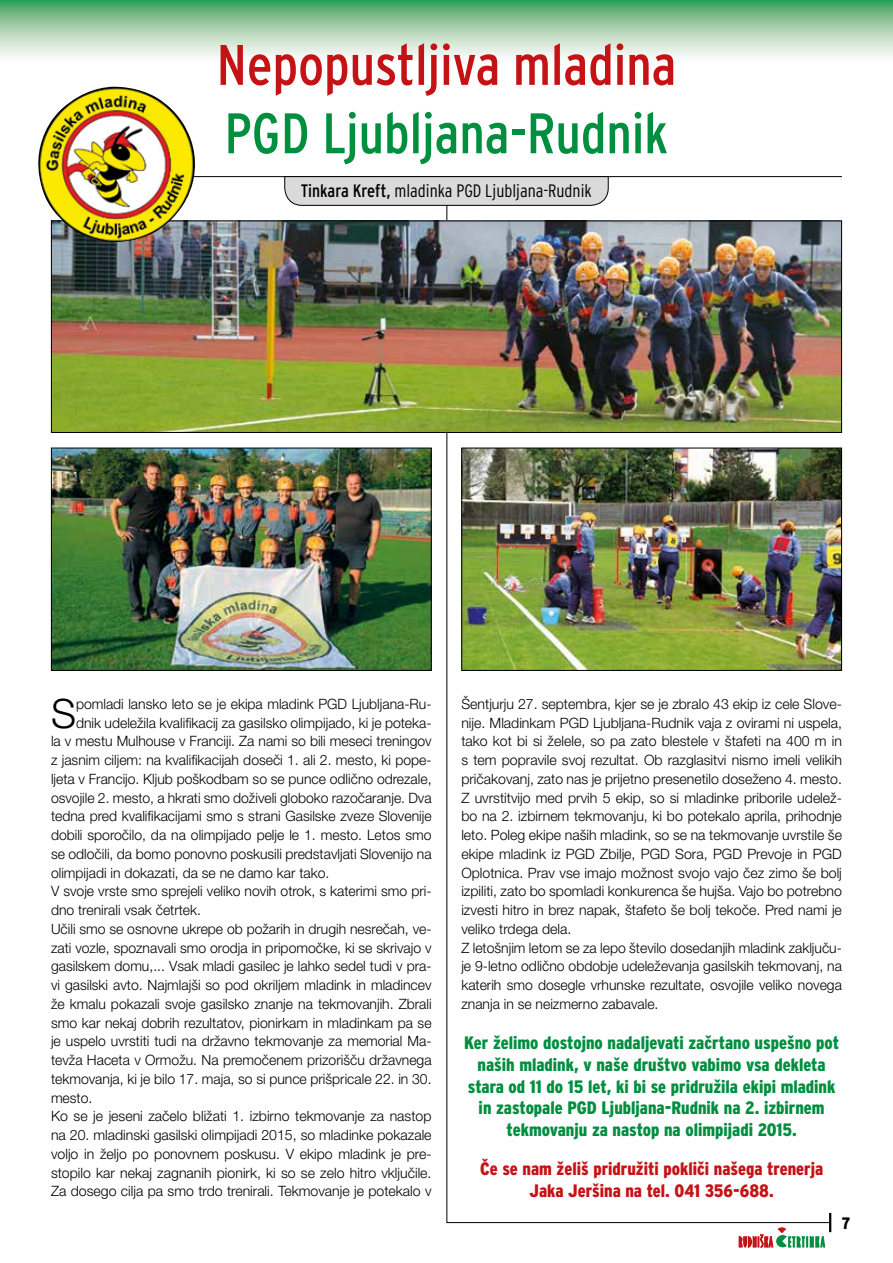
<style>
.page{position:relative;width:893px;height:1263px;background:#fff}
.page>*{position:absolute;margin:0;border:0;box-sizing:border-box;transform-origin:0 0}
.t1{font:57px "Interstate Cond";color:#c51315}
.t2{font:57px "Interstate Cond";color:#008e3f}
.t3{font:300 40.5px "Helvetica Neue LT Pro";color:#000}
.t4{font:900 18px/21.6px "Interstate Cond";color:#008e3f;text-align:center}
.t5{font:900 18px/21.6px "Interstate Cond";color:#c51315;text-align:center}
.t6{font:300 18px "Interstate Cond";color:#000}
.t7{font:900 16.5px "Interstate Cond";color:#000}
.t8{font:300 14.25px/18.8px "Helvetica Neue LT Pro";color:#000}
.s1{font-weight:400}
</style>
<div class="page">
<svg style="left:0;top:0;width:893px;height:57px;background:#a1ceac"></svg>
<svg style="left:739px;top:1213px;width:92px;height:35px"></svg>
<svg style="left:446px;top:206px;width:384px;height:1017px"></svg>
<hr style="left:51px;top:176px;width:791px;height:1px;background:#000">
<svg style="left:284px;top:176px;width:325px;height:30px;background:#cacaca"></svg>
<img style="left:53px;top:223px;width:787px;height:208px">
<div style="left:51px;top:221px;width:791px;height:212px;border:1px solid #000"></div>
<img style="left:53px;top:450px;width:377px;height:219px">
<div style="left:51px;top:448px;width:381px;height:223px;border:1px solid #000"></div>
<img style="left:463px;top:450px;width:377px;height:219px">
<div style="left:461px;top:448px;width:381px;height:223px;border:1px solid #000"></div>
<img style="left:38px;top:87px;width:159px;height:155px">
<h1 class="t1" style="left:217px;top:33px;width:461px">Nepopustljiva mladina</h1>
<h1 class="t2" style="left:224px;top:101px;width:446px">PGD Ljubljana-Rudnik</h1>
<p class="t6" style="left:301px;top:180px;width:293px"><span class="s1">Tinkara Kreft,</span> mladinka PGD Ljubljana-Rudnik</p>
<h2 class="t3" style="left:51px;top:688px;width:27px">S</h2>
<p class="t8" style="left:76px;top:694px;width:357px">pomladi lansko leto se je ekipa mladink PGD Ljubljana-Ru-</p>
<p class="t8" style="left:76px;top:713px;width:357px">dnik udeležila kvalifikacij za gasilsko olimpijado, ki je poteka-</p>
<p class="t8" style="left:51px;top:732px;width:382px">la v mestu Mulhouse v Franciji. Za nami so bili meseci treningov</p>
<p class="t8" style="left:51px;top:750px;width:382px">z jasnim ciljem: na kvalifikacijah doseči 1. ali 2. mesto, ki pope-</p>
<p class="t8" style="left:51px;top:769px;width:382px">ljeta v Francijo. Kljub poškodbam so se punce odlično odrezale,</p>
<p class="t8" style="left:51px;top:788px;width:382px">osvojile 2. mesto, a hkrati smo doživeli globoko razočaranje. Dva</p>
<p class="t8" style="left:51px;top:807px;width:382px">tedna pred kvalifikacijami smo s strani Gasilske zveze Slovenije</p>
<p class="t8" style="left:51px;top:825px;width:382px">dobili sporočilo, da na olimpijado pelje le 1. mesto. Letos smo</p>
<p class="t8" style="left:51px;top:844px;width:382px">se odločili, da bomo ponovno poskusili predstavljati Slovenijo na</p>
<p class="t8" style="left:51px;top:863px;width:280px">olimpijadi in dokazati, da se ne damo kar tako.</p>
<p class="t8" style="left:51px;top:882px;width:382px">V svoje vrste smo sprejeli veliko novih otrok, s katerimi smo pri-</p>
<p class="t8" style="left:51px;top:900px;width:152px">dno trenirali vsak četrtek.</p>
<p class="t8" style="left:51px;top:919px;width:382px">Učili smo se osnovne ukrepe ob požarih in drugih nesrečah, ve-</p>
<p class="t8" style="left:51px;top:938px;width:382px">zati vozle, spoznavali smo orodja in pripomočke, ki se skrivajo v</p>
<p class="t8" style="left:51px;top:957px;width:382px">gasilskem domu,... Vsak mladi gasilec je lahko sedel tudi v pra-</p>
<p class="t8" style="left:51px;top:975px;width:382px">vi gasilski avto. Najmlajši so pod okriljem mladink in mladincev</p>
<p class="t8" style="left:51px;top:994px;width:382px">že kmalu pokazali svoje gasilsko znanje na tekmovanjih. Zbrali</p>
<p class="t8" style="left:51px;top:1013px;width:382px">smo kar nekaj dobrih rezultatov, pionirkam in mladinkam pa se</p>
<p class="t8" style="left:51px;top:1032px;width:382px">je uspelo uvrstiti tudi na državno tekmovanje za memorial Ma-</p>
<p class="t8" style="left:51px;top:1050px;width:382px">tevža Haceta v Ormožu. Na premočenem prizorišču državnega</p>
<p class="t8" style="left:51px;top:1069px;width:382px">tekmovanja, ki je bilo 17. maja, so si punce prišpricale 22. in 30.</p>
<p class="t8" style="left:51px;top:1088px;width:43px">mesto.</p>
<p class="t8" style="left:51px;top:1107px;width:382px">Ko se je jeseni začelo bližati 1. izbirno tekmovanje za nastop</p>
<p class="t8" style="left:51px;top:1125px;width:382px">na 20. mladinski gasilski olimpijadi 2015, so mladinke pokazale</p>
<p class="t8" style="left:51px;top:1144px;width:382px">voljo in željo po ponovnem poskusu. V ekipo mladink je pre-</p>
<p class="t8" style="left:51px;top:1163px;width:382px">stopilo kar nekaj zagnanih pionirk, ki so se zelo hitro vključile.</p>
<p class="t8" style="left:51px;top:1182px;width:382px">Za dosego cilja pa smo trdo trenirali. Tekmovanje je potekalo v</p>
<p class="t8" style="left:461px;top:694px;width:382px">Šentjurju 27. septembra, kjer se je zbralo 43 ekip iz cele Slove&shy;nije. Mladinkam PGD Ljubljana-Rudnik vaja z ovirami ni uspela, tako kot bi si želele, so pa zato blestele v štafeti na 400 m in s tem popravile svoj rezultat. Ob razglasitvi nismo imeli velikih pričakovanj, zato nas je prijetno presenetilo doseženo 4. mesto.<br>Z uvrstitvijo med prvih 5 ekip, so si mladinke priborile udelež&shy;bo na 2. izbirnem tekmovanju, ki bo potekalo aprila, prihodnje leto. Poleg ekipe naših mladink, so se na tekmovanje uvrstile še ekipe mladink iz PGD Zbilje, PGD Sora, PGD Prevoje in PGD Oplotnica. Prav vse imajo možnost svojo vajo čez zimo še bolj izpiliti, zato bo spomladi konkurenca še hujša. Vajo bo potrebno izvesti hitro in brez napak, štafeto še bolj tekoče. Pred nami je veliko trdega dela.<br>Z letošnjim letom se za lepo število dosedanjih mladink zaključu&shy;je 9-letno odlično obdobje udeleževanja gasilskih tekmovanj, na katerih smo dosegle vrhunske rezultate, osvojile veliko novega znanja in se neizmerno zabavale.</p>
<p class="t4" style="left:464px;top:1032px;width:376px">Ker æelimo dostojno nadaljevati zaËrtano uspešno pot naših mladink, v naše društvo vabimo vsa dekleta stara od 11 do 15 let, ki bi se pridruæila ekipi mladink in zastopale PGD Ljubljana-Rudnik na 2. izbirnem tekmovanju za nastop na olimpijadi 2015.</p>
<p class="t5" style="left:480px;top:1158px;width:345px">»e se nam æeliš pridruæiti pokliËi našega trenerja<br>Jaka Jeršina na tel. 041 356-688.</p>
<p class="t7" style="left:842px;top:1214px;width:10px">7</p>
</div>
